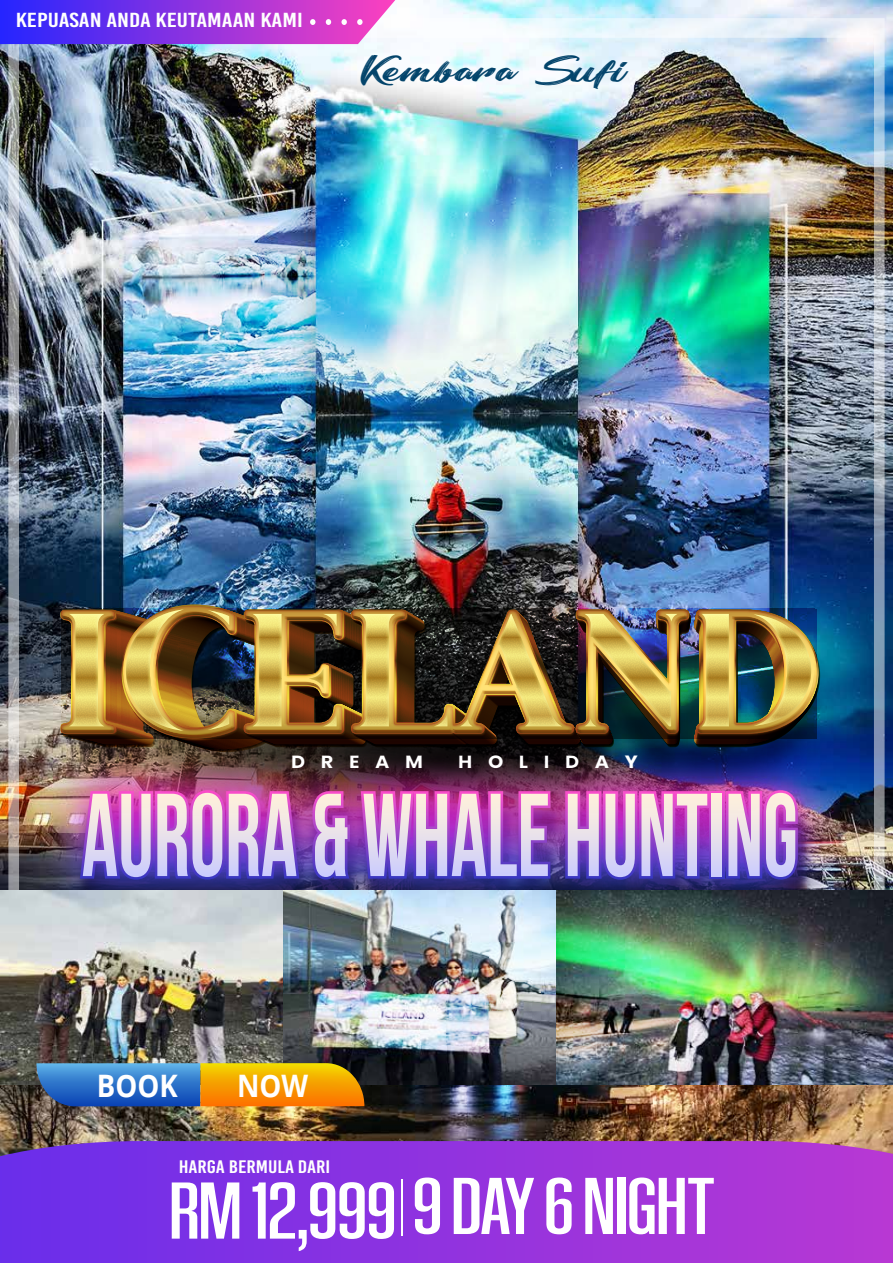
<style>
.page{position:relative;width:893px;height:1263px;background:#fff}
.page>*{position:absolute;margin:0;border:0;box-sizing:border-box;transform-origin:0 0}
.t1{font:84.6px "Coolvetica Compressed Rg";color:#fff;scale:1.28 1}
.t2{font:31.5px "Barbershop in Thailand";color:#03446b;scale:1.52 1}
.t3{font:700 30.9px "Open Sans";color:#fff;scale:.89 1}
.t4{font:20.25px "Bebas Kai";color:#fff;scale:1.28 1}
.t5{font:18.15px "Bebas Kai";color:#fff;scale:1.2 1}
.t6{font:700 17.85px "Poppins";letter-spacing:.8em;color:#fff;scale:1.09 1}
</style>
<div class="page">
<img style="left:0;top:1085px;width:893px;height:56px">
<img style="left:0;top:0;width:893px;height:890px">
<img style="left:8px;top:18px;width:877px;height:872px">
<svg style="left:0;top:0;width:395px;height:44px;background:#913ce2"></svg>
<svg style="left:0;top:1141px;width:893px;height:122px;background:#8d33dd"></svg>
<img style="left:0;top:890px;width:893px;height:195px">
<svg style="left:36px;top:1063px;width:183px;height:43px;background:#4779b0"></svg>
<hr style="left:401px;top:1179px;width:1px;height:57px;background:#fff">
<img style="left:21px;top:826px;width:843px;height:18px">
<img style="left:21px;top:568px;width:843px;height:258px">
<img style="left:60px;top:604px;width:760px;height:148px">
<img style="left:595px;top:99px;width:268px;height:347px">
<img style="left:228px;top:83px;width:634px;height:347px">
<img style="left:4px;top:118px;width:591px;height:390px">
<img style="left:2px;top:100px;width:591px;height:390px">
<svg style="left:220px;top:843px;width:634px;height:347px;background:#9735d8"></svg>
<img style="left:219px;top:827px;width:634px;height:347px">
<p class="t4" style="left:16px;top:9px;width:226px">KEPUASAN ANDA KEUTAMAAN KAMI</p>
<h2 class="t2" style="left:359px;top:51px;width:177px">Kembara Sufi</h2>
<p class="t6" style="left:291px;top:751px;width:123px">DREAM</p>
<p class="t6" style="left:458px;top:751px;width:166px">HOLIDAY</p>
<h3 class="t3" style="left:97px;top:1064px;width:92px">BOOK</h3>
<h3 class="t3" style="left:237px;top:1064px;width:81px">NOW</h3>
<p class="t5" style="left:179px;top:1157px;width:128px">HARGA BERMULA DARI</p>
<h1 class="t1" style="left:170px;top:1162px;width:178px">RM 12,999</h1>
<h1 class="t1" style="left:413px;top:1157px;width:238px">9 DAY 6 NIGHT</h1>
</div>
